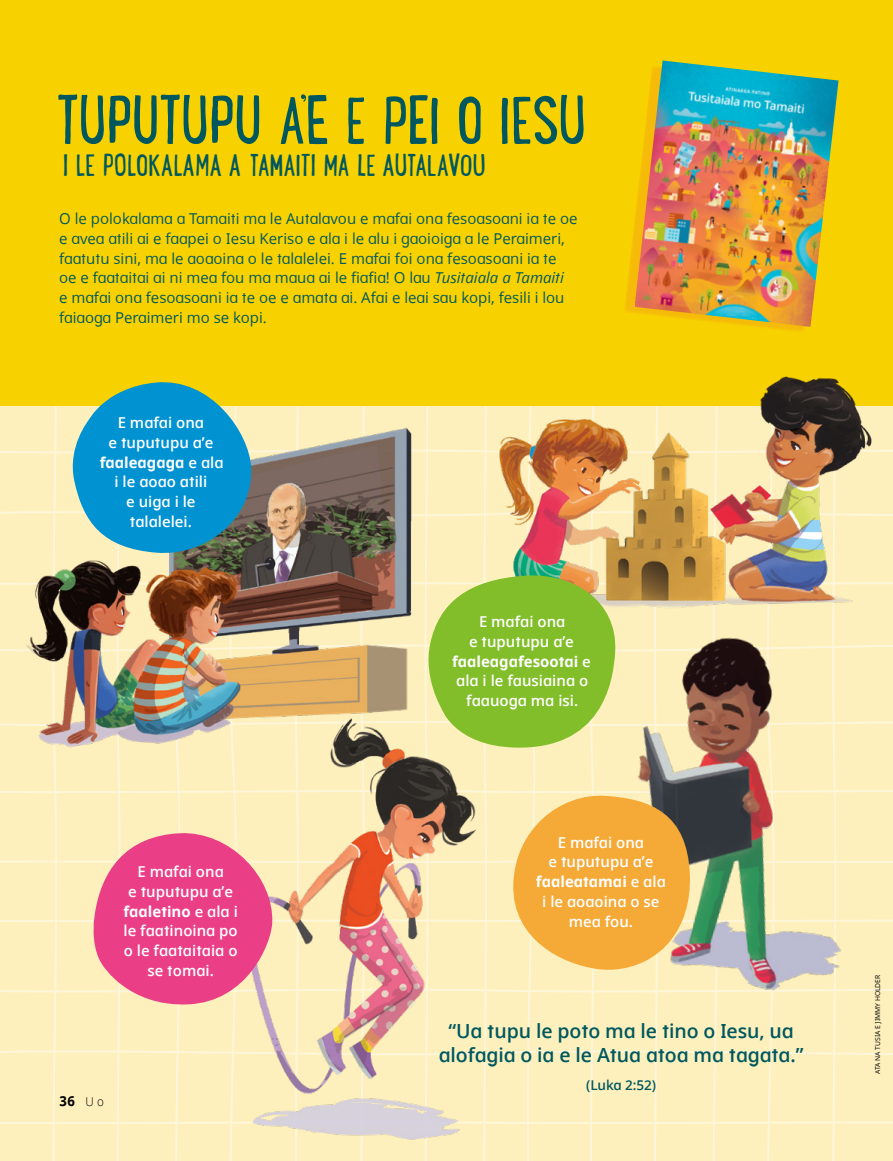
<style>
.page{position:relative;width:893px;height:1161px;background:#fff}
.page>*{position:absolute;margin:0;border:0;box-sizing:border-box;transform-origin:0 0}
.h1_lunchbox{font:72px "Lunch Box";letter-spacing:-.015em;color:#00585e}
.h1_lunchbox-2{font:33px "Lunch Box";letter-spacing:-.02em;color:#00585e}
.p1_aside_sidebar_fir{font:600 19.5px/24.3px "Dots Solidlds Lat";letter-spacing:-.005em;color:#00585e;text-align:center}
.t1{font:15px/19.8px "Dots Solidlds Lat";color:#00585e}
.t2{font:600 15px/19.8px "Dots Solidlds Lat";color:#fff;text-align:center}
.t3{font:700 13.8px "Dots Solidlds Lat";color:#000;scale:.95 1}
.p1_aside_sidebar_fir-2{font:600 13.5px "Dots Solidlds Lat";letter-spacing:-.005em;color:#00585e}
.t4{font:6.75px "Dots Solidlds Lat";color:#000}
.s1{font-style:italic}
.s2{font-weight:700}
.s3{font-weight:300;font-size:12.3px}
</style>
<div class="page">
<div style="left:510px;top:405px;width:383px;height:756px;background:#fef0bd"></div>
<div style="left:0;top:405px;width:510px;height:756px;background:#fef0bd"></div>
<img style="left:22px;top:405px;width:413px;height:347px">
<img style="left:587px;top:614px;width:306px;height:398px">
<div style="left:0;top:0;width:893px;height:405px;background:#f8d100"></div>
<img style="left:200px;top:715px;width:286px;height:425px">
<svg style="left:90px;top:831px;width:184px;height:176px;background:#ee6c95"></svg>
<svg style="left:512px;top:793px;width:180px;height:181px;background:#eeb152"></svg>
<img style="left:490px;top:376px;width:388px;height:233px">
<svg style="left:67px;top:382px;width:187px;height:174px;background:#399fb5"></svg>
<svg style="left:423px;top:572px;width:195px;height:178px;background:#9ec74c"></svg>
<svg style="left:625px;top:231px;width:179px;height:100px"></svg>
<img style="left:634px;top:60px;width:204px;height:267px">
<p class="h1_lunchbox" style="left:55px;top:70px;width:532px">TUPUTUPU A’E E PEI O IESU</p>
<p class="h1_lunchbox-2" style="left:63px;top:142px;width:424px">I LE POLOKALAMA A TAMAITI MA LE AUTALAVOU</p>
<p class="t1" style="left:59px;top:209px;width:520px">O le polokalama a Tamaiti ma le Autalavou e mafai ona fesoasoani ia te oe e avea atili ai e faapei o Iesu Keriso e ala i le alu i gaoioiga a le Peraimeri, faatutu sini, ma le aoaoina o le talalelei. E mafai foi ona fesoasoani ia te oe e faataitai ai ni mea fou ma maua ai le fiafia! O lau <span class="s1">Tusitaiala a Tamaiti<br></span>e mafai ona fesoasoani ia te oe e amata ai. Afai e leai sau kopi, fesili i lou faiaoga Peraimeri mo se kopi.</p>
<p class="t2" style="left:100px;top:413px;width:125px">E mafai ona<br>e tuputupu a’e <span class="s2">faaleagaga</span> e ala i le aoao atili<br>e uiga i le talalelei.</p>
<p class="t2" style="left:123px;top:862px;width:116px">E mafai ona<br>e tuputupu a’e <span class="s2">faaletino</span> e ala i le faatinoina po o le faataitaia o se tomai.</p>
<p class="t3" style="left:60px;top:1090px;width:48px">36 <span class="s3">Uo</span></p>
<p class="t2" style="left:452px;top:612px;width:140px">E mafai ona<br>e tuputupu a’e <span class="s2">faaleagafesootai</span> e ala i le fausiaina o faauoga ma isi.</p>
<p class="t2" style="left:536px;top:832px;width:131px">E mafai ona<br>e tuputupu a’e <span class="s2">faaleatamai</span> e ala i le aoaoina o se mea fou.</p>
<p class="p1_aside_sidebar_fir" style="left:439px;top:1018px;width:366px">“Ua tupu le poto ma le tino o Iesu, ua alofagia o ia e le Atua atoa ma tagata.”</p>
<p class="p1_aside_sidebar_fir-2" style="left:586px;top:1075px;width:71px">(Luka 2:52)</p>
<p class="t4" style="left:873px;top:1074px;width:101px;rotate:-90deg">ATA NA TUSIA E JIMMY HOLDER</p>
</div>
